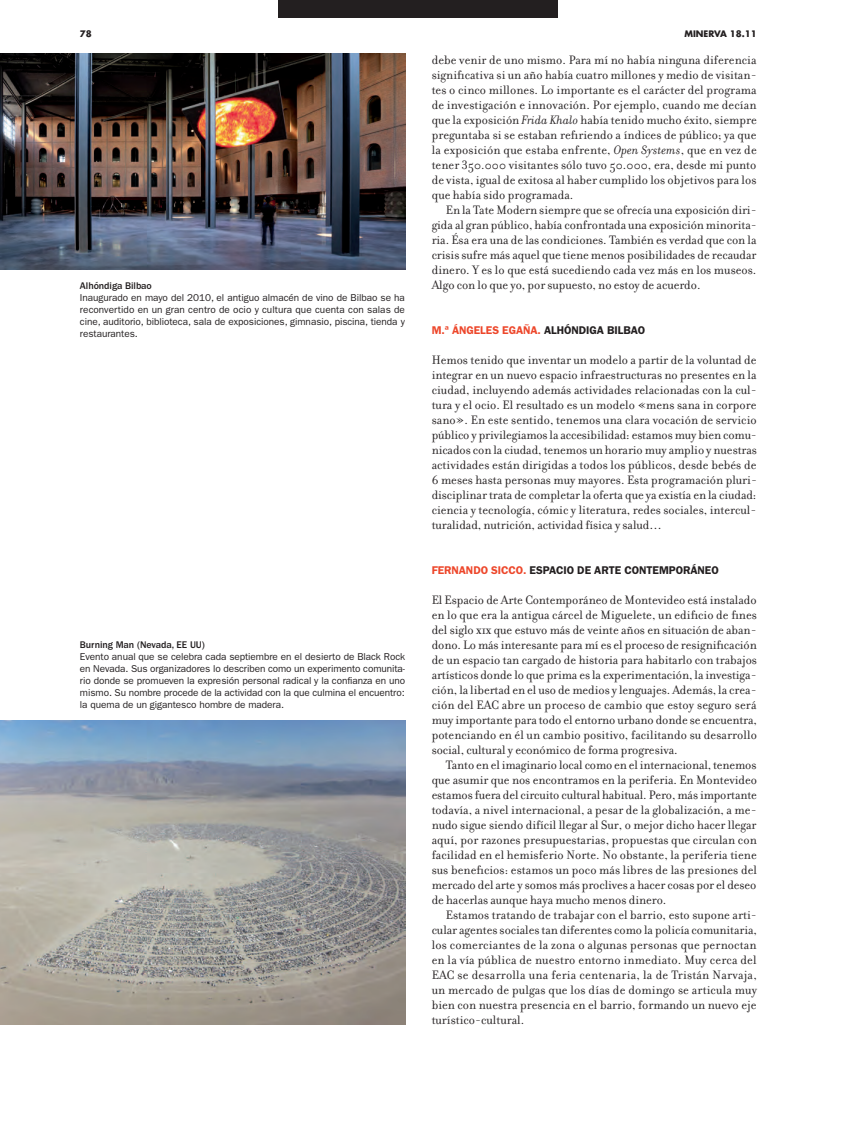
<style>
.page{position:relative;width:850px;height:1134px;background:#fff}
.page>*{position:absolute;margin:0;border:0;box-sizing:border-box;transform-origin:0 0}
.t1{font:13.12px/15px "Filosofia";letter-spacing:-.005em;color:#231f20;text-align:justify}
.t2{font:600 11.25px "ITC Franklin Gothic Std";letter-spacing:-.005em;color:#231f20}
.t3{font:600 11.25px "ITC Franklin Gothic Std";letter-spacing:-.005em;color:#ed472b}
.t4{font:10px/12px "ITC Franklin Gothic Std";letter-spacing:-.005em;color:#231f20;text-align:justify}
.t5{font:500 10px "ITC Franklin Gothic Std";letter-spacing:-.005em;color:#231f20}
.t6{font:700 8.75px "Futura";color:#231f20}
.s1{font-style:italic}
.s2{color:#ed472b}
.s3{font-family:"Filosofia Small Caps"}
</style>
<div class="page">
<div style="left:278px;top:0;width:280px;height:18px;background:#231f20"></div>
<img style="left:0;top:54px;width:405px;height:216px">
<img style="left:0;top:721px;width:405px;height:303px">
<p class="t6" style="left:80px;top:28px;width:13px">78</p>
<p class="t6" style="left:685px;top:28px;width:74px">MINERVA 18.11</p>
<p class="t1" style="left:432px;top:53px;width:327px">debe venir de uno mismo. Para mí no había ninguna diferencia significativa si un año había cuatro millones y medio de visitan&shy;tes o cinco millones. Lo importante es el carácter del programa de investigación e innovación. Por ejemplo, cuando me decían que la exposición <span class="s1">Frida Khalo</span> había tenido mucho éxito, siempre preguntaba si se estaban refiriendo a índices de público; ya que la exposición que estaba enfrente, <span class="s1">Open Systems</span>, que en vez de tener 350.000 visitantes sólo tuvo 50.000, era, desde mi punto de vista, igual de exitosa al haber cumplido los objetivos para los que había sido programada.</p>
<p class="t1" style="left:432px;top:203px;width:327px;text-indent:14px">En la Tate Modern siempre que se ofrecía una exposición diri&shy;gida al gran público, había confrontada una exposición minorita&shy;ria. Ésa era una de las condiciones. También es verdad que con la crisis sufre más aquel que tiene menos posibilidades de recaudar dinero. Y es lo que está sucediendo cada vez más en los museos.<br>Algo con lo que yo, por supuesto, no estoy de acuerdo.</p>
<p class="t3" style="left:432px;top:324px;width:45px">M.ª ÁNGELES</p>
<p class="t2" style="left:502px;top:324px;width:114px"><span class="s2">EGAÑA.</span> ALH ÓNDIGA BILBAO</p>
<p class="t1" style="left:432px;top:353px;width:327px">Hemos tenido que inventar un modelo a partir de la voluntad de integrar en un nuevo espacio infraestructuras no presentes en la ciudad, incluyendo además actividades relacionadas con la cul&shy;tura y el ocio. El resultado es un modelo «mens sana in corpore sano». En este sentido, tenemos una clara vocación de servicio público y privilegiamos la accesibilidad: estamos muy bien comu&shy;nicados con la ciudad, tenemos un horario muy amplio y nuestras actividades están dirigidas a todos los públicos, desde bebés de 6 meses hasta personas muy mayores. Esta programación pluri&shy;disciplinar trata de completar la oferta que ya existía en la ciudad: ciencia y tecnología, cómic y literatura, redes sociales, intercul&shy;turalidad, nutrición, actividad física y salud…</p>
<p class="t3" style="left:432px;top:564px;width:68px">FER NANDO SICCO</p>
<p class="t2" style="left:523px;top:564px;width:16px"><span class="s2">.</span> ESPACIO</p>
<p class="t2" style="left:577px;top:564px;width:28px">DE ARTE</p>
<p class="t2" style="left:624px;top:564px;width:24px">CONTEMPORÁ</p>
<p class="t2" style="left:698px;top:564px;width:12px">NEO</p>
<p class="t1" style="left:432px;top:593px;width:327px">El Espacio de Arte Contemporáneo de Montevideo está instalado en lo que era la antigua cárcel de Miguelete, un edificio de fines del siglo <span class="s3">xix</span> que estuvo más de veinte años en situación de aban&shy;dono. Lo más interesante para mí es el proceso de resignificación de un espacio tan cargado de historia para habitarlo con trabajos artísticos donde lo que prima es la experimentación, la investiga&shy;ción, la libertad en el uso de medios y lenguajes. Además, la crea&shy;ción del EAC abre un proceso de cambio que estoy seguro será muy importante para todo el entorno urbano donde se encuentra, potenciando en él un cambio positivo, facilitando su desarrollo social, cultural y económico de forma progresiva.</p>
<p class="t1" style="left:432px;top:758px;width:327px;text-indent:14px">Tanto en el imaginario local como en el internacional, tenemos que asumir que nos encontramos en la periferia. En Montevideo estamos fuera del circuito cultural habitual. Pero, más importante todavía, a nivel internacional, a pesar de la globalización, a me&shy;nudo sigue siendo difícil llegar al Sur, o mejor dicho hacer llegar aquí, por razones presupuestarias, propuestas que circulan con facilidad en el hemisferio Norte. No obstante, la periferia tiene sus beneficios: estamos un poco más libres de las presiones del mercado del arte y somos más proclives a hacer cosas por el deseo de hacerlas aunque haya mucho menos dinero.</p>
<p class="t1" style="left:432px;top:908px;width:327px;text-indent:14px">Estamos tratando de trabajar con el barrio, esto supone arti&shy;cular agentes sociales tan diferentes como la policía comunitaria, los comerciantes de la zona o algunas personas que pernoctan en la vía pública de nuestro entorno inmediato. Muy cerca del EAC se desarrolla una feria centenaria, la de Tristán Narvaja, un mercado de pulgas que los días de domingo se articula muy bien con nuestra presencia en el barrio, formando un nuevo eje turístico-cultural.</p>
<p class="t5" style="left:80px;top:280px;width:73px">Alhóndiga Bilbao</p>
<p class="t4" style="left:80px;top:292px;width:327px">Inaugurado en mayo del 2010, el antiguo almacén de vino de Bilbao se ha reconvertido en un gran centro de ocio y cultura que cuenta con salas de cine, auditorio, biblioteca, sala de exposiciones, gimnasio, piscina, tienda y restaurantes.</p>
<p class="t5" style="left:80px;top:639px;width:126px">Burning Man (Nevada, EE UU)</p>
<p class="t4" style="left:80px;top:651px;width:327px">Evento anual que se celebra cada septiembre en el desierto de Black Rock en Nevada. Sus organizadores lo describen como un experimento comunita&shy;rio donde se promueven la expresión personal radical y la confianza en uno mismo. Su nombre procede de la actividad con la que culmina el encuentro: la quema de un gigantesco hombre de madera.</p>
</div>
